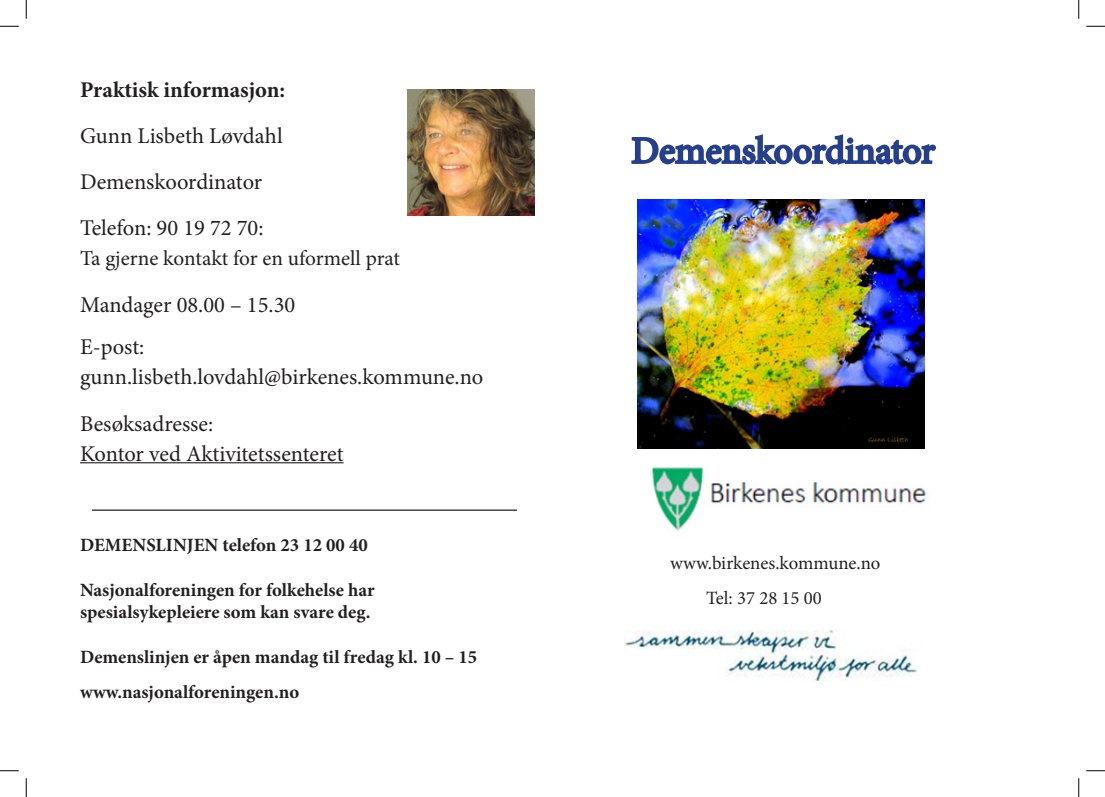
<style>
.page{position:relative;width:1105px;height:797px;background:#fff}
.page>*{position:absolute;margin:0;border:0;box-sizing:border-box;transform-origin:0 0}
.t1{font:37.5px "Minion Pro";letter-spacing:-.005em;color:#253f8e}
.t2{font:22.5px "Minion Pro";color:#231f20}
.t3{font:700 22.5px "Minion Pro";color:#231f20}
.t4{font:21.25px "Minion Pro";letter-spacing:-.005em;color:#231f20}
.t5{font:700 18.75px "Minion Pro";color:#231f20}
.t6{font:18.75px "Minion Pro";color:#231f20}
</style>
<div class="page">
<svg style="left:631px;top:134px;width:305px;height:31px"></svg>
<hr style="left:80px;top:462px;width:264px;height:1px;background:#231f20">
<img style="left:637px;top:200px;width:287px;height:248px">
<img style="left:408px;top:89px;width:126px;height:127px">
<img style="left:652px;top:467px;width:274px;height:64px">
<img style="left:624px;top:630px;width:293px;height:50px">
<hr style="left:92px;top:509px;width:425px;height:2px;background:#231f20">
<svg style="left:0;top:25px;width:19px;height:2px"></svg>
<svg style="left:1086px;top:25px;width:19px;height:2px"></svg>
<svg style="left:0;top:770px;width:19px;height:1px"></svg>
<svg style="left:1086px;top:770px;width:19px;height:1px"></svg>
<svg style="left:25px;top:0;width:2px;height:19px"></svg>
<svg style="left:25px;top:778px;width:2px;height:19px"></svg>
<svg style="left:1078px;top:0;width:1px;height:19px"></svg>
<svg style="left:1078px;top:778px;width:1px;height:19px"></svg>
<p class="t3" style="left:80px;top:74px;width:207px">Praktisk informasjon:</p>
<p class="t2" style="left:80px;top:121px;width:204px">Gunn Lisbeth Løvdahl</p>
<p class="t2" style="left:80px;top:167px;width:184px">Demenskoordinator</p>
<p class="t2" style="left:80px;top:213px;width:185px">Telefon: 90 19 72 70:</p>
<p class="t4" style="left:80px;top:244px;width:321px">Ta gjerne kontakt for en uformell prat</p>
<p class="t2" style="left:80px;top:289px;width:217px">Mandager 08.00 – 15.30</p>
<p class="t2" style="left:80px;top:332px;width:66px">E-post:</p>
<p class="t2" style="left:80px;top:362px;width:405px">gunn.lisbeth.lovdahl@birkenes.kommune.no</p>
<p class="t2" style="left:80px;top:408px;width:135px">Besøksadresse:</p>
<p class="t2" style="left:80px;top:438px;width:265px">Kontor ved Aktivitetssenteret</p>
<p class="t5" style="left:80px;top:531px;width:289px">DEMENSLINJEN telefon 23 12 00 40</p>
<p class="t5" style="left:80px;top:576px;width:296px">Nasjonalforeningen for folkehelse har</p>
<p class="t5" style="left:80px;top:599px;width:292px">spesialsykepleiere som kan svare deg.</p>
<p class="t5" style="left:80px;top:644px;width:399px">Demenslinjen er åpen mandag til fredag kl. 10 – 15</p>
<p class="t5" style="left:80px;top:678px;width:221px">www.nasjonalforeningen.no</p>
<p class="t1" style="left:631px;top:126px;width:305px">Demenskoordinator</p>
<p class="t6" style="left:670px;top:551px;width:212px">www.birkenes.kommune.no</p>
<p class="t6" style="left:706px;top:585px;width:117px">Tel: 37 28 15 00</p>
</div>
